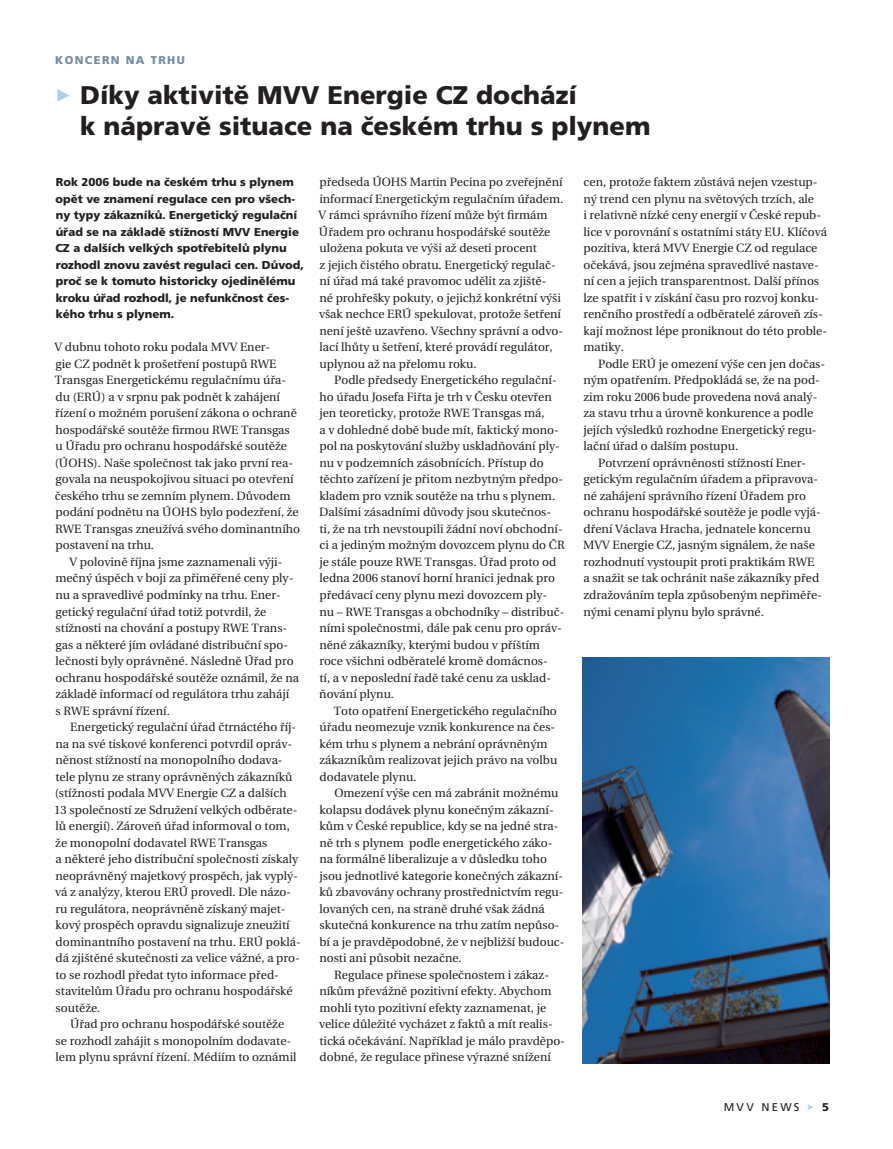
<style>
.page{position:relative;width:893px;height:1149px;background:#fff}
.page>*{position:absolute;margin:0;border:0;box-sizing:border-box;transform-origin:0 0}
.t1{font:25.5px/30.6px "Frutiger Black OT";color:#231f20}
.t2{font:12px/16.5px "Utopia";color:#231f20}
.t3{font:11.4px/16.5px "Frutiger Black OT";color:#231f20}
.t4{font:11.25px "Frutiger Black OT";letter-spacing:.12em;color:#728ca1}
.t5{font:11.25px "Frutiger OT";letter-spacing:.2em;color:#231f20}
.s1{font-family:"FF Dingbests";color:#accfed}
</style>
<div class="page">
<img style="left:583px;top:657px;width:246px;height:406px">
<p class="t4" style="left:55px;top:53px;width:29px">Konce</p>
<p class="t4" style="left:102px;top:53px;width:75px">rn na trhu</p>
<h1 class="t1" style="left:80px;top:80px;width:572px;text-indent:-25px"><span class="s1">&gt;</span> Díky aktivitě MVV Energie CZ dochází<br>k nápravě situace na českém trhu s plynem</h1>
<p class="t3" style="left:55px;top:174px;width:250px">Rok 2006 bude na českém trhu s plynem opět ve znamení regulace cen pro všech&shy;ny typy zákazníků. Energetický regulační úřad se na základě stížností MVV Energie CZ a dalších velkých spotřebitelů plynu rozhodl znovu zavést regulaci cen. Důvod, proč se k tomuto historicky ojedinělému kroku úřad rozhodl, je nefunkčnost čes&shy;kého trhu s plynem.</p>
<p class="t2" style="left:55px;top:339px;width:247px">V dubnu tohoto roku podala MVV Ener-<br>gie CZ podnět k prošetření postupů RWE Transgas Energetickému regulačnímu úřa&shy;du (ERÚ) a v srpnu pak podnět k zahájení řízení o možném porušení zákona o ochraně hospodářské soutěže firmou RWE Transgas<br>u Úřadu pro ochranu hospodářské soutěže (ÚOHS). Naše společnost tak jako první rea&shy;govala na neuspokojivou situaci po otevření českého trhu se zemním plynem. Důvodem podání podnětu na ÚOHS bylo podezření, že RWE Transgas zneužívá svého dominantního postavení na trhu.</p>
<p class="t2" style="left:55px;top:553px;width:245px;text-indent:14px">V polovině října jsme zaznamenali výji&shy;mečný úspěch v boji za přiměřené ceny ply&shy;nu a spravedlivé podmínky na trhu. Ener&shy;getický regulační úřad totiž potvrdil, že stížnosti na chování a postupy RWE Trans&shy;gas a některé jím ovládané distribuční spo&shy;lečnosti byly oprávněné. Následně Úřad pro ochranu hospodářské soutěže oznámil, že na základě informací od regulátora trhu zahájí<br>s RWE správní řízení.</p>
<p class="t2" style="left:54px;top:718px;width:248px;text-indent:16px">Energetický regulační úřad čtrnáctého říj&shy;na na své tiskové konferenci potvrdil opráv&shy;něnost stížností na monopolního dodava&shy;tele plynu ze strany oprávněných zákazníků (stížnosti podala MVV Energie CZ a dalších 13 společností ze Sdružení velkých odběrate&shy;lů energií). Zároveň úřad informoval o tom, že monopolní dodavatel RWE Transgas<br>a některé jeho distribuční společnosti získaly neoprávněný majetkový prospěch, jak vyplý&shy;vá z analýzy, kterou ERÚ provedl. Dle názo&shy;ru regulátora, neoprávněně získaný majet&shy;kový prospěch opravdu signalizuje zneužití dominantního postavení na trhu. ERÚ poklá&shy;dá zjištěné skutečnosti za velice vážné, a pro&shy;to se rozhodl předat tyto informace před&shy;stavitelům Úřadu pro ochranu hospodářské soutěže.</p>
<p class="t2" style="left:56px;top:1015px;width:242px;text-align:center">Úřad pro ochranu hospodářské soutěže<br>se rozhodl zahájit s monopolním dodavate&shy;lem plynu správní řízení. Médiím to oznámil</p>
<p class="t2" style="left:319px;top:174px;width:246px">předseda ÚOHS Martin Pecina po zveřejnění informací Energetickým regulačním úřadem.<br>V rámci správního řízení může být firmám Úřadem pro ochranu hospodářské soutěže uložena pokuta ve výši až deseti procent<br>z jejich čistého obratu. Energetický regulač&shy;ní úřad má také pravomoc udělit za zjiště-<br>né prohřešky pokuty, o jejichž konkrétní výši však nechce ERÚ spekulovat, protože šetření není ještě uzavřeno. Všechny správní a odvo&shy;lací lhůty u šetření, které provádí regulátor, uplynou až na přelomu roku.</p>
<p class="t2" style="left:319px;top:372px;width:247px;text-indent:15px">Podle předsedy Energetického regulační&shy;ho úřadu Josefa Fiřta je trh v Česku otevřen jen teoreticky, protože RWE Transgas má,<br>a v dohledné době bude mít, faktický mono&shy;pol na poskytování služby uskladňování ply&shy;nu v podzemních zásobnících. Přístup do těchto zařízení je přitom nezbytným předpo&shy;kladem pro vznik soutěže na trhu s plynem.<br>Dalšími zásadními důvody jsou skutečnos&shy;ti, že na trh nevstoupili žádní noví obchodní&shy;ci a jediným možným dovozcem plynu do ČR je stále pouze RWE Transgas. Úřad proto od ledna 2006 stanoví horní hranici jednak pro předávací ceny plynu mezi dovozcem ply-<br>nu – RWE Transgas a obchodníky – distribuč&shy;ními společnostmi, dále pak cenu pro opráv&shy;něné zákazníky, kterými budou v příštím roce všichni odběratelé kromě domácnos-<br>tí, a v neposlední řadě také cenu za usklad&shy;ňování plynu.</p>
<p class="t2" style="left:319px;top:702px;width:239px;text-indent:14px">Toto opatření Energetického regulačního úřadu neomezuje vznik konkurence na čes&shy;kém trhu s plynem a nebrání oprávněným zákazníkům realizovat jejich právo na volbu dodavatele plynu.</p>
<p class="t2" style="left:319px;top:784px;width:247px;text-indent:15px">Omezení výše cen má zabránit možnému kolapsu dodávek plynu konečným zákazní&shy;kům v České republice, kdy se na jedné stra&shy;ně trh s plynem podle energetického záko&shy;na formálně liberalizuje a v důsledku toho jsou jednotlivé kategorie konečných zákazní&shy;ků zbavovány ochrany prostřednictvím regu&shy;lovaných cen, na straně druhé však žádná skutečná konkurence na trhu zatím nepůso&shy;bí a je pravděpodobné, že v nejbližší budouc&shy;nosti ani působit nezačne.</p>
<p class="t2" style="left:319px;top:966px;width:247px;text-indent:15px">Regulace přinese společnostem i zákaz&shy;níkům převážně pozitivní efekty. Abychom mohli tyto pozitivní efekty zaznamenat, je velice důležité vycházet z faktů a mít realis&shy;tická očekávání. Například je málo pravděpo&shy;dobné, že regulace přinese výrazné snížení</p>
<p class="t2" style="left:583px;top:174px;width:245px">cen, protože faktem zůstává nejen vzestup&shy;ný trend cen plynu na světových trzích, ale<br>i relativně nízké ceny energií v České repub&shy;lice v porovnání s ostatními státy EU. Klíčová pozitiva, která MVV Energie CZ od regulace očekává, jsou zejména spravedlivé nastave&shy;ní cen a jejich transparentnost. Další přínos lze spatřit i v získání času pro rozvoj konku&shy;renčního prostředí a odběratelé zároveň zís&shy;kají možnost lépe proniknout do této proble&shy;matiky.</p>
<p class="t2" style="left:598px;top:355px;width:229px">Podle ERÚ je omezení výše cen jen dočas-</p>
<p class="t2" style="left:583px;top:372px;width:238px">ným opatřením. Předpokládá se, že na pod-</p>
<p class="t2" style="left:583px;top:388px;width:235px">zim roku 2006 bude provedena nová analý-</p>
<p class="t2" style="left:583px;top:405px;width:231px">za stavu trhu a úrovně konkurence a podle</p>
<p class="t2" style="left:583px;top:421px;width:235px">jejích výsledků rozhodne Energetický regu-</p>
<p class="t2" style="left:583px;top:438px;width:156px">lační úřad o dalším postupu.</p>
<p class="t2" style="left:598px;top:454px;width:209px">Potvrzení oprávněnosti stížností Ener-</p>
<p class="t2" style="left:583px;top:471px;width:236px">getickým regulačním úřadem a připravova-</p>
<p class="t2" style="left:583px;top:487px;width:224px">né zahájení správního řízení Úřadem pro</p>
<p class="t2" style="left:584px;top:504px;width:239px">ochranu hospodářské soutěže je podle vyjá-</p>
<p class="t2" style="left:584px;top:520px;width:229px">dření Václava Hracha, jednatele koncernu</p>
<p class="t2" style="left:583px;top:537px;width:233px">MVV Energie CZ, jasným signálem, že naše</p>
<p class="t2" style="left:583px;top:553px;width:233px">rozhodnutí vystoupit proti praktikám RWE</p>
<p class="t2" style="left:583px;top:570px;width:237px">a snažit se tak ochránit naše zákazníky před</p>
<p class="t2" style="left:583px;top:586px;width:240px">zdražováním tepla způsobeným nepřiměře-</p>
<p class="t2" style="left:583px;top:603px;width:182px">nými cenami plynu bylo správné.</p>
<p class="t5" style="left:724px;top:1099px;width:92px">MVV NEWS <span class="s1">&gt;</span></p>
</div>
